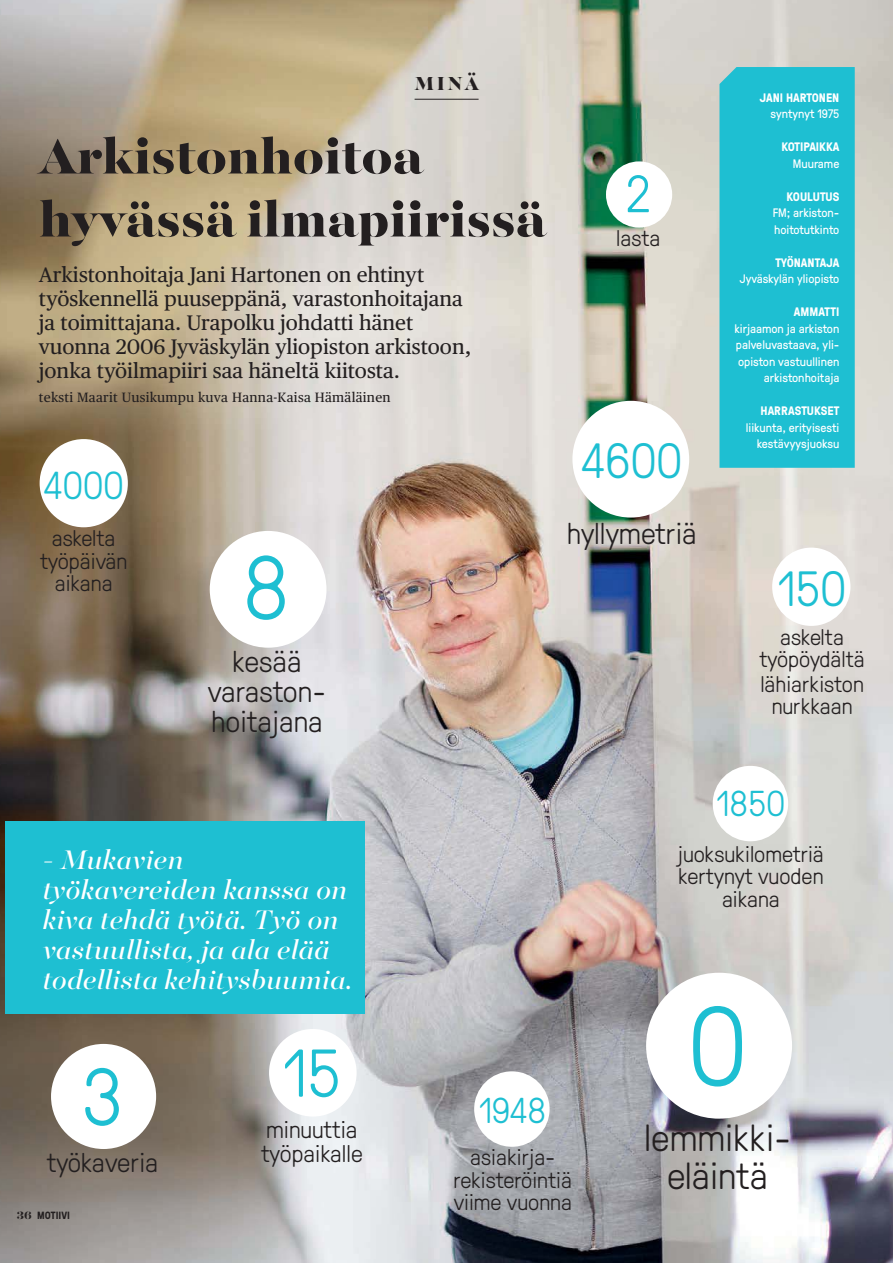
<style>
.page{position:relative;width:893px;height:1263px;background:#fff}
.page>*{position:absolute;margin:0;border:0;box-sizing:border-box;transform-origin:0 0}
.t1{font:300 112.5px "GT Pressura";color:#1ebfd2}
.t2{font:300 90px "GT Pressura";color:#1ebfd2}
.t3{font:300 81px "GT Pressura";color:#1ebfd2}
.t4{font:300 67.5px "GT Pressura";color:#1ebfd2}
.t5{font:800 55.5px/63px "Majesti Banner";color:#231f20}
.t6{font:300 52.5px "GT Pressura";color:#1ebfd2}
.t7{font:300 49.5px "GT Pressura";color:#1ebfd2}
.t8{font:300 39px "GT Pressura";color:#1ebfd2}
.t9{font:300 37.5px/37.5px "GT Pressura";color:#231f20;text-align:center}
.t10{font:300 36px "GT Pressura";color:#1ebfd2}
.t11{font:italic 30px/30px "Majesti Banner";color:#fff}
.t12{font:300 30px/30px "GT Pressura";color:#231f20;text-align:center}
.t13{font:300 27px "GT Pressura";color:#231f20}
.t14{font:300 24px/24px "GT Pressura";color:#231f20}
.t15{font:300 22.5px/22.5px "GT Pressura";color:#231f20;text-align:center}
.t16{font:21px/24px "Publico Text";color:#231f20}
.t17{font:800 21px "Majesti Banner";color:#231f20}
.t18{font:13.5px "Publico Text";letter-spacing:.02em;color:#231f20}
.t19{font:12.3px/16.5px "GT Pressura";color:#fff;text-align:right}
.t20{font:700 12.3px "GT Pressura";color:#fff}
.t21{font:700 10.5px "GT Pressura Trial";color:#231f20}
.s1{font-family:"Majesti Banner";font-weight:800;font-size:12px}
</style>
<div class="page">
<img style="left:0;top:0;width:893px;height:1263px">
<div style="left:719px;top:67px;width:136px;height:401px;background:#1ebfd2"></div>
<div style="left:51px;top:1044px;width:105px;height:105px;background:#fff;border-radius:50%"></div>
<div style="left:40px;top:439px;width:88px;height:88px;background:#fff;border-radius:50%"></div>
<div style="left:269px;top:1029px;width:88px;height:88px;background:#fff;border-radius:50%"></div>
<div style="left:210px;top:531px;width:116px;height:117px;background:#fff;border-radius:50%"></div>
<div style="left:572px;top:401px;width:117px;height:117px;background:#fff;border-radius:50%"></div>
<div style="left:646px;top:973px;width:146px;height:146px;background:#fff;border-radius:50%"></div>
<hr style="left:415px;top:99px;width:63px;height:1px;background:#231f20">
<div style="left:5px;top:821px;width:360px;height:192px;background:#1ebfd2"></div>
<div style="left:772px;top:548px;width:78px;height:78px;background:#fff;border-radius:50%"></div>
<div style="left:474px;top:1071px;width:76px;height:76px;background:#fff;border-radius:50%"></div>
<div style="left:606px;top:161px;width:66px;height:67px;background:#fff;border-radius:50%"></div>
<div style="left:713px;top:766px;width:75px;height:75px;background:#fff;border-radius:50%"></div>
<p class="t17" style="left:415px;top:71px;width:66px">MINÄ</p>
<h3 class="t5" style="left:39px;top:123px;width:508px">Arkistonhoitoa hyvässä ilmapiirissä</h3>
<p class="t16" style="left:39px;top:265px;width:434px">Arkistonhoitaja Jani Hartonen on ehtinyt työskennellä puuseppänä, varastonhoitajana ja toimittajana. Urapolku johdatti hänet vuonna 2006 Jyväskylän yliopiston arkistoon, jonka työilmapiiri saa häneltä kiitosta.</p>
<p class="t18" style="left:39px;top:391px;width:353px">teksti Maarit Uusikumpu kuva Hanna-Kaisa Hämäläinen</p>
<h3 class="t8" style="left:44px;top:463px;width:81px">4000</h3>
<p class="t15" style="left:40px;top:529px;width:89px">askelta työpäivän aikana</p>
<h2 class="t2" style="left:244px;top:535px;width:48px">8</h2>
<h3 class="t12" style="left:208px;top:649px;width:120px">kesää varaston&shy;hoitajana</h3>
<h3 class="t11" style="left:43px;top:846px;width:312px">- Mukavien työkavereiden kanssa on kiva tehdä työtä. Työ on vastuullista, ja ala elää todellista kehitysbuumia.</h3>
<h3 class="t6" style="left:626px;top:163px;width:26px">2</h3>
<p class="t15" style="left:616px;top:229px;width:46px">lasta</p>
<h3 class="t7" style="left:581px;top:432px;width:102px">4600</h3>
<h3 class="t12" style="left:567px;top:521px;width:132px">hyllymetriä</h3>
<p class="t20" style="left:760px;top:93px;width:81px">JANI HARTONEN</p>
<p class="t19" style="left:770px;top:107px;width:70px">syntynyt 1975</p>
<p class="t20" style="left:781px;top:143px;width:59px">KOTIPAIKKA</p>
<p class="t19" style="left:793px;top:156px;width:48px">Muurame</p>
<p class="t20" style="left:786px;top:192px;width:54px">KOULUTUS</p>
<p class="t19" style="left:773px;top:206px;width:68px;text-align:left">FM; arkiston&shy;hoitotutkinto</p>
<p class="t20" style="left:775px;top:258px;width:66px">TYÖNANTAJA</p>
<p class="t19" style="left:740px;top:272px;width:101px">Jyväskylän yliopisto</p>
<p class="t20" style="left:794px;top:308px;width:47px">AMMATTI</p>
<p class="t19" style="left:734px;top:321px;width:106px">kirjaamon ja arkiston palveluvastaava, yli&shy;opiston vastuullinen arkistonhoitaja</p>
<p class="t20" style="left:760px;top:407px;width:80px">HARRASTUKSET</p>
<p class="t19" style="left:746px;top:420px;width:95px">liikunta, erityisesti kestävyysjuoksu</p>
<h3 class="t7" style="left:778px;top:560px;width:70px">150</h3>
<p class="t15" style="left:759px;top:627px;width:107px;line-height:23.1px">askelta työpöydältä lähiarkiston nurkkaan</p>
<h3 class="t10" style="left:717px;top:783px;width:70px">1850</h3>
<p class="t15" style="left:678px;top:844px;width:148px">juoksukilometriä kertynyt vuoden aikana</p>
<h3 class="t3" style="left:83px;top:1050px;width:41px">3</h3>
<p class="t13" style="left:47px;top:1153px;width:113px">työkaveria</p>
<p class="t21" style="left:17px;top:1209px;width:54px"><span class="s1">36</span> MOTIIVI</p>
<h3 class="t4" style="left:283px;top:1034px;width:60px">15</h3>
<p class="t14" style="left:261px;top:1119px;width:103px">minuuttia työpaikalle</p>
<h3 class="t10" style="left:479px;top:1089px;width:69px">1948</h3>
<p class="t15" style="left:454px;top:1148px;width:120px">asiakirja&shy;rekisteröintiä viime vuonna</p>
<h1 class="t1" style="left:688px;top:981px;width:60px">0</h1>
<h3 class="t9" style="left:644px;top:1122px;width:148px">lemmikki&shy;eläintä</h3>
</div>
